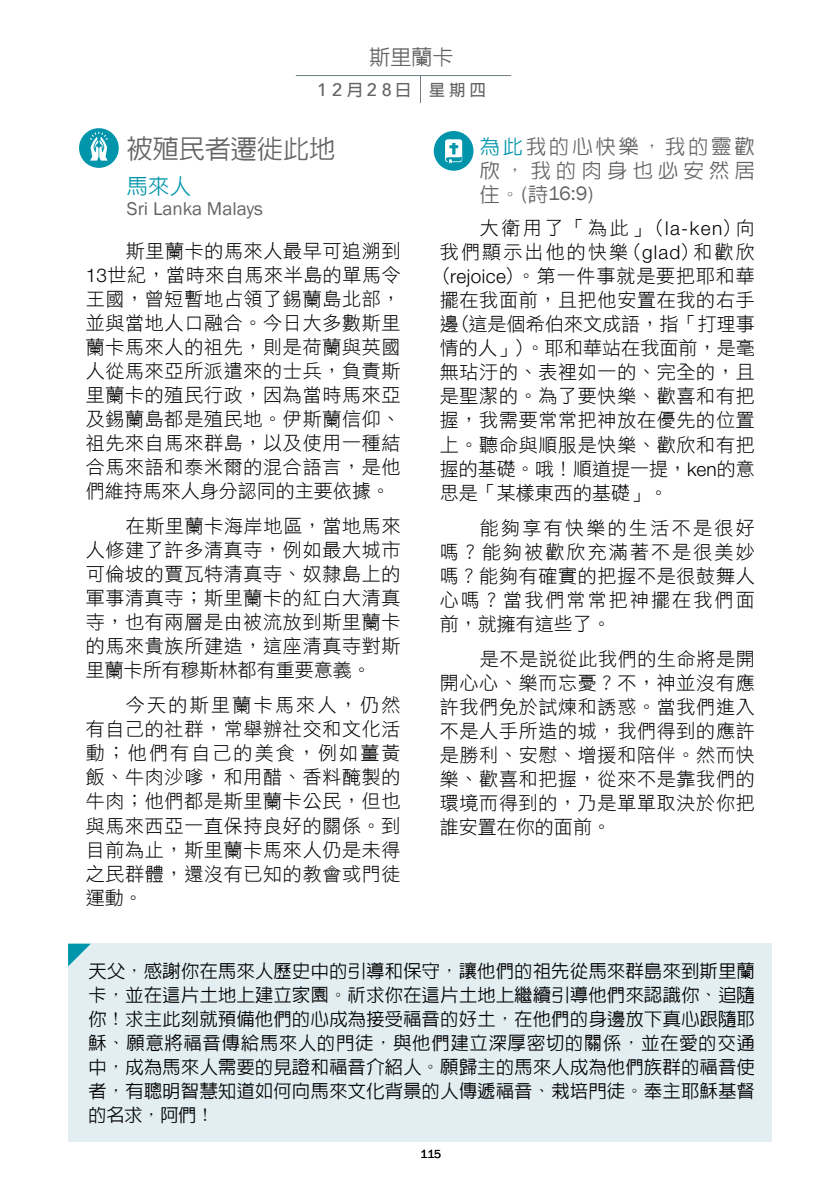
<style>
.page{position:relative;width:840px;height:1191px;background:#fff}
.page>*{position:absolute;margin:0;border:0;box-sizing:border-box;transform-origin:0 0}
.t1{font:500 26px "ID Hei";color:#636466}
.t2{font:500 21px "ID Hei";color:#636466}
.t3{font:500 21px "ID Hei";color:#0095ab}
.t4{font:500 20px/24px "ID Hei";letter-spacing:.16em;color:#636466}
.t5{font:20px "Franklin Gothic";color:#636466}
.t6{font:19px/24px "DF Hei W3 WIN BF";letter-spacing:.035em;color:#000;text-align:justify}
.t7{font:19px "Franklin Gothic";color:#636466}
.t8{font:500 18px/24px "ID Hei";letter-spacing:.03em;color:#000;text-align:justify}
.t9{font:500 18px "Avenir";color:#636466}
.t10{font:700 16px "Adobe Fan Heiti Std";color:#636466}
.t11{font:12px "Franklin Gothic";color:#000}
.s1{font-family:"Adobe Fan Heiti Std";font-weight:700;font-size:16px}
.s2{font-family:"Helvetica Neue";font-weight:300}
.s3{color:#0095ab}
.s4{font-family:"ID Hei";font-weight:500}
</style>
<div class="page">
<hr style="left:296px;top:75px;width:214px;height:1px;background:#727d84">
<svg style="left:420px;top:76px;width:1px;height:27px"></svg>
<svg style="left:79px;top:128px;width:40px;height:40px"></svg>
<svg style="left:433px;top:131px;width:40px;height:40px"></svg>
<div style="left:68px;top:943px;width:703px;height:199px;background:#e2eef1"></div>
<svg style="left:68px;top:943px;width:23px;height:23px"></svg>
<p class="t2" style="left:369px;top:46px;width:85px">斯里蘭卡</p>
<p class="t9" style="left:317px;top:75px;width:76px">12<span class="s1">月</span>28</p>
<p class="t10" style="left:395px;top:81px;width:92px">日 星期四</p>
<h1 class="t1" style="left:127px;top:135px;width:210px">被殖民者遷徙此地</h1>
<p class="t3" style="left:127px;top:175px;width:65px">馬來人</p>
<p class="t7" style="left:127px;top:197px;width:138px">Sri Lanka Malays</p>
<p class="t6" style="left:86px;top:238px;width:316px;text-indent:40px">斯里蘭卡的馬來人最早可追溯到<span class="s2">13</span>世紀，當時來自馬來半島的單馬令王國，曾短暫地占領了錫蘭島北部，並與當地人口融合。今日大多數斯里蘭卡馬來人的祖先，則是荷蘭與英國人從馬來亞所派遣來的士兵，負責斯里蘭卡的殖民行政，因為當時馬來亞及錫蘭島都是殖民地。伊斯蘭信仰、祖先來自馬來群島，以及使用一種結合馬來語和泰米爾的混合語言，是他們維持馬來人身分認同的主要依據。</p>
<p class="t6" style="left:86px;top:514px;width:316px;text-indent:40px">在斯里蘭卡海岸地區，當地馬來人修建了許多清真寺，例如最大城市可倫坡的賈瓦特清真寺、奴隸島上的軍事清真寺；斯里蘭卡的紅白大清真寺，也有兩層是由被流放到斯里蘭卡的馬來貴族所建造，這座清真寺對斯里蘭卡所有穆斯林都有重要意義。</p>
<p class="t6" style="left:86px;top:693px;width:316px;text-indent:40px">今天的斯里蘭卡馬來人，仍然有自己的社群，常舉辦社交和文化活動；他們有自己的美食，例如薑黃飯、牛肉沙嗲，和用醋、香料醃製的牛肉；他們都是斯里蘭卡公民，但也與馬來西亞一直保持良好的關係。到目前為止，斯里蘭卡馬來人仍是未得之民群體，還沒有已知的教會或門徒運動。</p>
<p class="t4" style="left:479px;top:134px;width:276px"><span class="s3">為此</span>我的心快樂，我的靈歡欣，我的肉身也必安然居</p>
<p class="t5" style="left:479px;top:181px;width:115px"><span class="s4">住。</span>(<span class="s4">詩</span>16:9)</p>
<p class="t6" style="left:439px;top:216px;width:316px;text-indent:40px">大衛用了「為此」(<span class="s2">la-ken</span>)向我們顯示出他的快樂(<span class="s2">glad</span>)和歡欣(<span class="s2">rejoice</span>)。第一件事就是要把耶和華擺在我面前，且把他安置在我的右手邊(這是個希伯來文成語，指「打理事情的人」)。耶和華站在我面前，是毫無玷汙的、表裡如一的、完全的，且是聖潔的。為了要快樂、歡喜和有把握，我需要常常把神放在優先的位置上。聽命與順服是快樂、歡欣和有把握的基礎。哦！順道提一提，<span class="s2">ken</span>的意思是「某樣東西的基礎」。</p>
<p class="t6" style="left:439px;top:515px;width:316px;text-indent:40px">能夠享有快樂的生活不是很好嗎？能夠被歡欣充滿著不是很美妙嗎？能夠有確實的把握不是很鼓舞人心嗎？當我們常常把神擺在我們面前，就擁有這些了。</p>
<p class="t6" style="left:439px;top:647px;width:316px;text-indent:40px">是不是說從此我們的生命將是開開心心、樂而忘憂？不，神並沒有應許我們免於試煉和誘惑。當我們進入不是人手所造的城，我們得到的應許是勝利、安慰、增援和陪伴。然而快樂、歡喜和把握，從來不是靠我們的環境而得到的，乃是單單取決於你把誰安置在你的面前。</p>
<p class="t8" style="left:88px;top:958px;width:667px">天父，感謝你在馬來人歷史中的引導和保守，讓他們的祖先從馬來群島來到斯里蘭卡，並在這片土地上建立家園。祈求你在這片土地上繼續引導他們來認識你、追隨你！求主此刻就預備他們的心成為接受福音的好土，在他們的身邊放下真心跟隨耶穌、願意將福音傳給馬來人的門徒，與他們建立深厚密切的關係，並在愛的交通中，成為馬來人需要的見證和福音介紹人。願歸主的馬來人成為他們族群的福音使者，有聰明智慧知道如何向馬來文化背景的人傳遞福音、栽培門徒。奉主耶穌基督的名求，阿們！</p>
<p class="t11" style="left:420px;top:1146px;width:22px">115</p>
</div>
